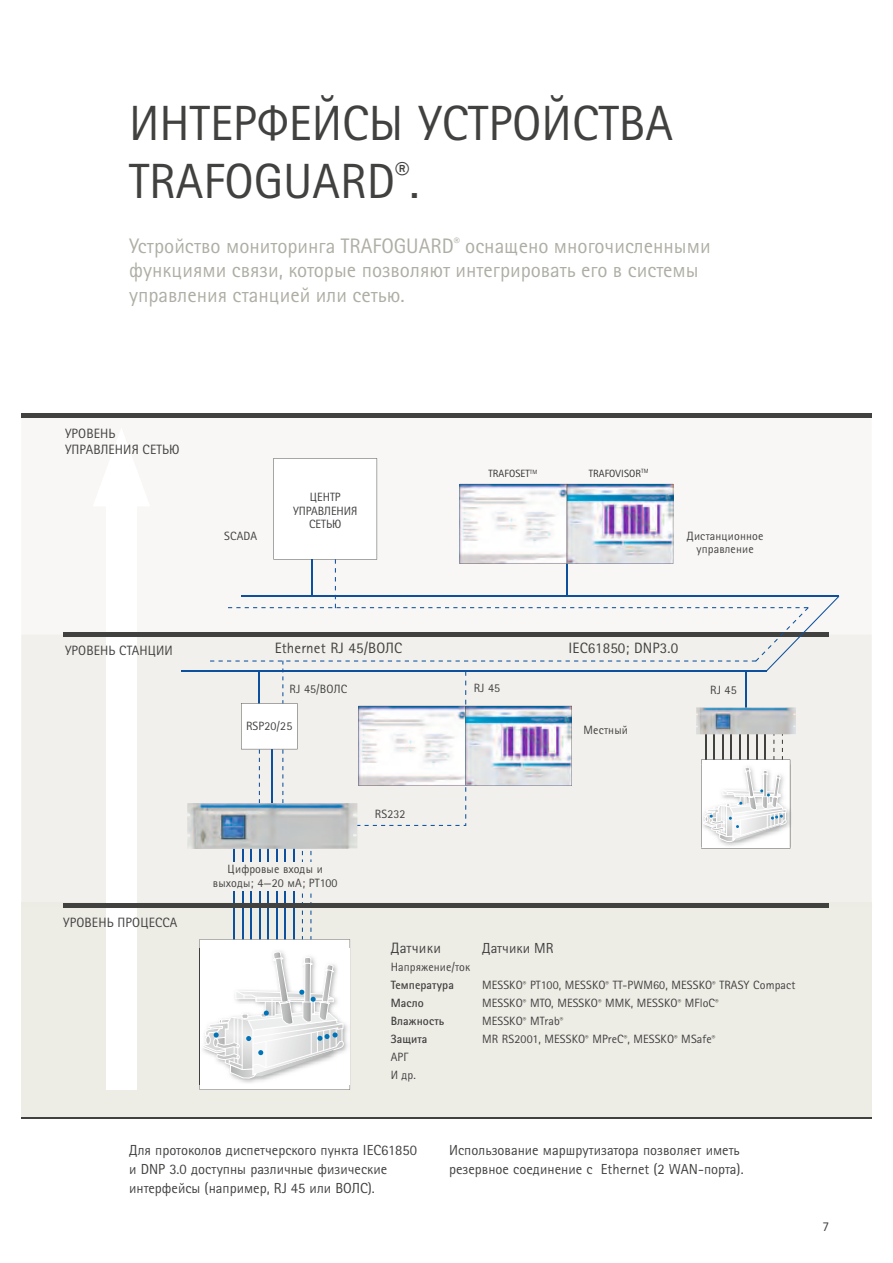
<style>
.page{position:relative;width:893px;height:1263px;background:#fff}
.page>*{position:absolute;margin:0;border:0;box-sizing:border-box;transform-origin:0 0}
.t1{font:49.5px/57.4px "Rotis Sans Serif Pro Cyr";color:#414140}
.t2{font:21px/24.8px "Rotis Sans Serif Pro Cyr";color:#afaea5}
.t3{font:15px "Rotis Sans Serif Pro Cyr";letter-spacing:.01em;color:#414140}
.t4{font:14.55px/19.2px "Rotis Sans Serif Pro Cyr";color:#414140}
.t5{font:13.5px/16.5px "Rotis Sans Serif Pro Cyr";letter-spacing:.01em;color:#414140}
.t6{font:13.5px "Rotis Sans Serif";color:#414140}
.t7{font:12px/13.5px "Rotis Sans Serif Pro Cyr";letter-spacing:.01em;color:#414140;text-align:center}
.t8{font:700 12px "Rotis Sans Serif Pro Cyr";letter-spacing:.01em;color:#414140}
.t9{font:10.5px "Rotis Sans Serif";letter-spacing:.01em;color:#323232}
</style>
<div class="page">
<div style="left:21px;top:903px;width:851px;height:214px;background:#edece5"></div>
<div style="left:21px;top:635px;width:851px;height:268px;background:#f1f0ec"></div>
<div style="left:106px;top:477px;width:30px;height:613px;background:#fff"></div>
<hr style="left:21px;top:414px;width:851px;height:4px;background:#414140">
<hr style="left:21px;top:1117px;width:851px;height:2px;background:#414140">
<hr style="left:64px;top:632px;width:765px;height:4px;background:#414140">
<hr style="left:181px;top:671px;width:585px;height:1px;background:#0d519e">
<hr style="left:64px;top:903px;width:765px;height:4px;background:#414140">
<img style="left:187px;top:803px;width:13px;height:46px">
<svg style="left:200px;top:458px;width:639px;height:632px"></svg>
<h1 class="t1" style="left:129px;top:95px;width:545px">ИНТЕРФЕЙСЫ УСТРОЙСТВА<br>TRAFOGUARD<sup>®</sup>.</h1>
<h2 class="t2" style="left:129px;top:233px;width:583px">УСТРОЙСТВО МОНИТОРИНГА TRAFOGUARD<sup>®</sup> ОСНАЩЕНО МНОГОЧИСЛЕННЫМИ<br>ФУНКЦИЯМИ СВЯЗИ, КОТОРЫЕ ПОЗВОЛЯЮТ ИНТЕГРИРОВАТЬ ЕГО В СИСТЕМЫ<br>УПРАВЛЕНИЯ СТАНЦИЕЙ ИЛИ СЕТЬЮ.</h2>
<p class="t5" style="left:65px;top:425px;width:116px">УРОВЕНЬ<br>УПРАВЛЕНИЯ СЕТЬЮ</p>
<p class="t7" style="left:293px;top:490px;width:66px">ЦЕНТР<br>УПРАВЛЕНИЯ<br>СЕТЬЮ</p>
<p class="t9" style="left:488px;top:467px;width:50px">TRAFOSET<sup>TM</sup></p>
<p class="t9" style="left:589px;top:467px;width:61px">TRAFOVISOR<sup>TM</sup></p>
<p class="t7" style="left:224px;top:529px;width:34px">SCADA</p>
<p class="t7" style="left:687px;top:529px;width:78px">ДИСТАНЦИОННОЕ<br>УПРАВЛЕНИЕ</p>
<p class="t5" style="left:65px;top:643px;width:109px">УРОВЕНЬ СТАНЦИИ</p>
<p class="t3" style="left:275px;top:639px;width:129px">ETHERNET RJ 45/ВОЛС</p>
<p class="t3" style="left:569px;top:639px;width:111px">IEC61850; DNP3.0</p>
<p class="t7" style="left:290px;top:682px;width:59px">RJ 45/ВОЛС</p>
<p class="t7" style="left:474px;top:681px;width:28px">RJ 45</p>
<p class="t7" style="left:246px;top:719px;width:48px">RSP20/25</p>
<p class="t7" style="left:584px;top:723px;width:46px">МЕСТНЫЙ</p>
<p class="t7" style="left:710px;top:683px;width:28px">RJ 45</p>
<p class="t5" style="left:63px;top:914px;width:116px">УРОВЕНЬ ПРОЦЕССА</p>
<p class="t7" style="left:213px;top:863px;width:126px">ЦИФРОВЫЕ ВХОДЫ И<br>ВЫХОДЫ; 4—20 МА; PT100</p>
<p class="t7" style="left:375px;top:807px;width:32px">RS232</p>
<p class="t3" style="left:391px;top:939px;width:52px">ДАТЧИКИ</p>
<p class="t4" style="left:482px;top:939px;width:73px">ДАТЧИКИ MR</p>
<p class="t7" style="left:391px;top:961px;width:81px">НАПРЯЖЕНИЕ/ТОК</p>
<p class="t8" style="left:391px;top:978px;width:65px">Температура</p>
<p class="t7" style="left:482px;top:979px;width:315px">MESSKO<sup>®</sup> PT100, MESSKO<sup>®</sup> TT-PWM60, MESSKO<sup>®</sup> TRASY COMPACT</p>
<p class="t8" style="left:391px;top:996px;width:35px">Масло</p>
<p class="t7" style="left:482px;top:997px;width:238px">MESSKO<sup>®</sup> MTO, MESSKO<sup>®</sup> MMK, MESSKO<sup>®</sup> MFLOC<sup>®</sup></p>
<p class="t8" style="left:391px;top:1014px;width:55px">Влажность</p>
<p class="t7" style="left:482px;top:1015px;width:83px">MESSKO<sup>®</sup> MTRAB<sup>®</sup></p>
<p class="t8" style="left:391px;top:1032px;width:38px">Защита</p>
<p class="t7" style="left:482px;top:1033px;width:235px">MR RS2001, MESSKO<sup>®</sup> MPREC<sup>®</sup>, MESSKO<sup>®</sup> MSAFE<sup>®</sup></p>
<p class="t7" style="left:391px;top:1048px;width:27px;line-height:18px;text-align:left">АРГ<br>И ДР.</p>
<p class="t4" style="left:129px;top:1140px;width:289px">ДЛЯ ПРОТОКОЛОВ ДИСПЕТЧЕРСКОГО ПУНКТА IEC61850<br>И DNP 3.0 ДОСТУПНЫ РАЗЛИЧНЫЕ ФИЗИЧЕСКИЕ<br>ИНТЕРФЕЙСЫ (НАПРИМЕР, RJ 45 ИЛИ ВОЛС).</p>
<p class="t4" style="left:449px;top:1140px;width:296px">ИСПОЛЬЗОВАНИЕ МАРШРУТИЗАТОРА ПОЗВОЛЯЕТ ИМЕТЬ<br>РЕЗЕРВНОЕ СОЕДИНЕНИЕ С ETHERNET (2 WAN-ПОРТА).</p>
<p class="t6" style="left:822px;top:1218px;width:8px">7</p>
</div>
